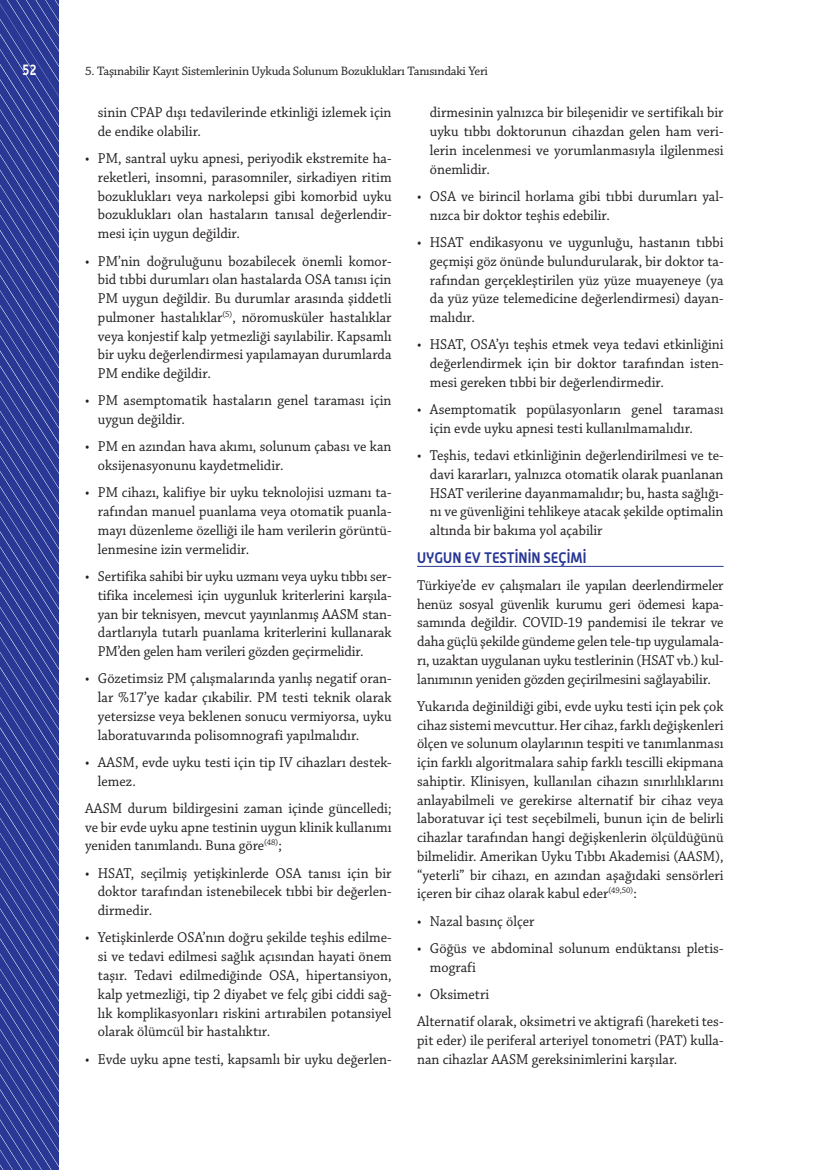
<style>
.page{position:relative;width:830px;height:1170px;background:#fff}
.page>*{position:absolute;margin:0;border:0;box-sizing:border-box;transform-origin:0 0}
.t1{font:15px/18.8px "Chaparral Pro";color:#231f20;text-align:justify;scale:.95 1}
.t2{font:700 15px "Alwyn OT";color:#293795;scale:.95 1}
.t3{font:700 15px "Alwyn OT";color:#fff;scale:.85 1}
.t4{font:12.9px "Chaparral Pro";letter-spacing:-.02em;color:#231f20}
</style>
<div class="page">
<svg style="left:0;top:0;width:59px;height:1169px;background:#34429a"></svg>
<hr style="left:417px;top:566px;width:306px;height:1px;background:#293795">
<p class="t3" style="left:22px;top:61px;width:19px">52</p>
<p class="t4" style="left:85px;top:64px;width:404px">5. Taşınabilir Kayıt Sistemlerinin Uykuda Solunum Bozuklukları Tanısındaki Yeri</p>
<p class="t1" style="left:98px;top:104px;width:310px">sinin CPAP dışı tedavilerinde etkinliği izlemek için de endike olabilir.</p>
<p class="t1" style="left:98px;top:150px;width:310px;text-indent:-13px">• PM, santral uyku apnesi, periyodik ekstremite ha&shy;reketleri, insomni, parasomniler, sirkadiyen ritim bozuklukları veya narkolepsi gibi komorbid uyku bozuklukları olan hastaların tanısal değerlendir&shy;mesi için uygun değildir.</p>
<p class="t1" style="left:98px;top:252px;width:310px;text-indent:-13px">• PM’nin doğruluğunu bozabilecek önemli komor&shy;bid tıbbi durumları olan hastalarda OSA tanısı için PM uygun değildir. Bu durumlar arasında şiddetli pulmoner hastalıklar<sup>(5)</sup>, nöromusküler hastalıklar veya konjestif kalp yetmezliği sayılabilir. Kapsamlı bir uyku değerlendirmesi yapılamayan durumlarda PM endike değildir.</p>
<p class="t1" style="left:98px;top:392px;width:310px;text-indent:-13px">• PM asemptomatik hastaların genel taraması için uygun değildir.</p>
<p class="t1" style="left:98px;top:438px;width:310px;text-indent:-13px">• PM en azından hava akımı, solunum çabası ve kan oksijenasyonunu kaydetmelidir.</p>
<p class="t1" style="left:98px;top:484px;width:310px;text-indent:-13px">• PM cihazı, kalifiye bir uyku teknolojisi uzmanı ta&shy;rafından manuel puanlama veya otomatik puanla&shy;mayı düzenleme özelliği ile ham verilerin görüntü&shy;lenmesine izin vermelidir.</p>
<p class="t1" style="left:98px;top:567px;width:310px;text-indent:-13px">• Sertifika sahibi bir uyku uzmanı veya uyku tıbbı ser&shy;tifika incelemesi için uygunluk kriterlerini karşıla&shy;yan bir teknisyen, mevcut yayınlanmış AASM stan&shy;dartlarıyla tutarlı puanlama kriterlerini kullanarak PM’den gelen ham verileri gözden geçirmelidir.</p>
<p class="t1" style="left:98px;top:669px;width:310px;text-indent:-13px">• Gözetimsiz PM çalışmalarında yanlış negatif oran&shy;lar %17’ye kadar çıkabilir. PM testi teknik olarak yetersizse veya beklenen sonucu vermiyorsa, uyku laboratuvarında polisomnografi yapılmalıdır.</p>
<p class="t1" style="left:98px;top:753px;width:310px;text-indent:-13px">• AASM, evde uyku testi için tip IV cihazları destek&shy;lemez.</p>
<p class="t1" style="left:85px;top:799px;width:324px">AASM durum bildirgesini zaman içinde güncelledi; ve bir evde uyku apne testinin uygun klinik kullanımı yeniden tanımlandı. Buna göre<sup>(48)</sup>;</p>
<p class="t1" style="left:98px;top:864px;width:310px;text-indent:-13px">• HSAT, seçilmiş yetişkinlerde OSA tanısı için bir doktor tarafından istenebilecek tıbbi bir değerlen&shy;dirmedir.</p>
<p class="t1" style="left:98px;top:928px;width:310px;text-indent:-13px">• Yetişkinlerde OSA’nın doğru şekilde teşhis edilme&shy;si ve tedavi edilmesi sağlık açısından hayati önem taşır. Tedavi edilmediğinde OSA, hipertansiyon, kalp yetmezliği, tip 2 diyabet ve felç gibi ciddi sağ&shy;lık komplikasyonları riskini artırabilen potansiyel olarak ölümcül bir hastalıktır.</p>
<p class="t1" style="left:85px;top:1049px;width:324px">• Evde uyku apne testi, kapsamlı bir uyku değerlen-</p>
<p class="t1" style="left:429px;top:104px;width:310px">dirmesinin yalnızca bir bileşenidir ve sertifikalı bir uyku tıbbı doktorunun cihazdan gelen ham veri&shy;lerin incelenmesi ve yorumlanmasıyla ilgilenmesi önemlidir.</p>
<p class="t1" style="left:429px;top:187px;width:310px;text-indent:-13px">• OSA ve birincil horlama gibi tıbbi durumları yal&shy;nızca bir doktor teşhis edebilir.</p>
<p class="t1" style="left:429px;top:233px;width:310px;text-indent:-13px">• HSAT endikasyonu ve uygunluğu, hastanın tıbbi geçmişi göz önünde bulundurularak, bir doktor ta&shy;rafından gerçekleştirilen yüz yüze muayeneye (ya da yüz yüze telemedicine değerlendirmesi) dayan&shy;malıdır.</p>
<p class="t1" style="left:429px;top:336px;width:310px;text-indent:-13px">• HSAT, OSA’yı teşhis etmek veya tedavi etkinliğini değerlendirmek için bir doktor tarafından isten&shy;mesi gereken tıbbi bir değerlendirmedir.</p>
<p class="t1" style="left:429px;top:400px;width:310px;text-indent:-13px">• Asemptomatik popülasyonların genel taraması için evde uyku apnesi testi kullanılmamalıdır.</p>
<p class="t1" style="left:429px;top:446px;width:310px;text-indent:-13px">• Teşhis, tedavi etkinliğinin değerlendirilmesi ve te&shy;davi kararları, yalnızca otomatik olarak puanlanan HSAT verilerine dayanmamalıdır; bu, hasta sağlığı&shy;nı ve güvenliğini tehlikeye atacak şekilde optimalin altında bir bakıma yol açabilir</p>
<p class="t2" style="left:417px;top:547px;width:180px">UYGUN EV TESTİNİN SEÇİMİ</p>
<p class="t1" style="left:417px;top:576px;width:324px">Türkiye’de ev çalışmaları ile yapılan deerlendirmeler henüz sosyal güvenlik kurumu geri ödemesi kapa&shy;samında değildir. COVID-19 pandemisi ile tekrar ve daha güçlü şekilde gündeme gelen tele-tıp uygulamala&shy;rı, uzaktan uygulanan uyku testlerinin (HSAT vb.) kul&shy;lanımının yeniden gözden geçirilmesini sağlayabilir.</p>
<p class="t1" style="left:417px;top:697px;width:324px">Yukarıda değinildiği gibi, evde uyku testi için pek çok cihaz sistemi mevcuttur. Her cihaz, farklı değişkenleri ölçen ve solunum olaylarının tespiti ve tanımlanması için farklı algoritmalara sahip farklı tescilli ekipmana sahiptir. Klinisyen, kullanılan cihazın sınırlılıklarını anlayabilmeli ve gerekirse alternatif bir cihaz veya laboratuvar içi test seçebilmeli, bunun için de belirli cihazlar tarafından hangi değişkenlerin ölçüldüğünü bilmelidir. Amerikan Uyku Tıbbı Akademisi (AASM), “yeterli” bir cihazı, en azından aşağıdaki sensörleri içeren bir cihaz olarak kabul eder<sup>(49,50)</sup>:</p>
<p class="t1" style="left:417px;top:912px;width:125px">• Nazal basınç ölçer</p>
<p class="t1" style="left:429px;top:939px;width:310px;text-indent:-13px">• Göğüs ve abdominal solunum endüktansı pletis&shy;mografi</p>
<p class="t1" style="left:417px;top:981px;width:324px;line-height:27.3px">• Oksimetri<br>Alternatif olarak, oksimetri ve aktigrafi (hareketi tes-</p>
<p class="t1" style="left:417px;top:1031px;width:324px">pit eder) ile periferal arteriyel tonometri (PAT) kulla&shy;nan cihazlar AASM gereksinimlerini karşılar.</p>
</div>
